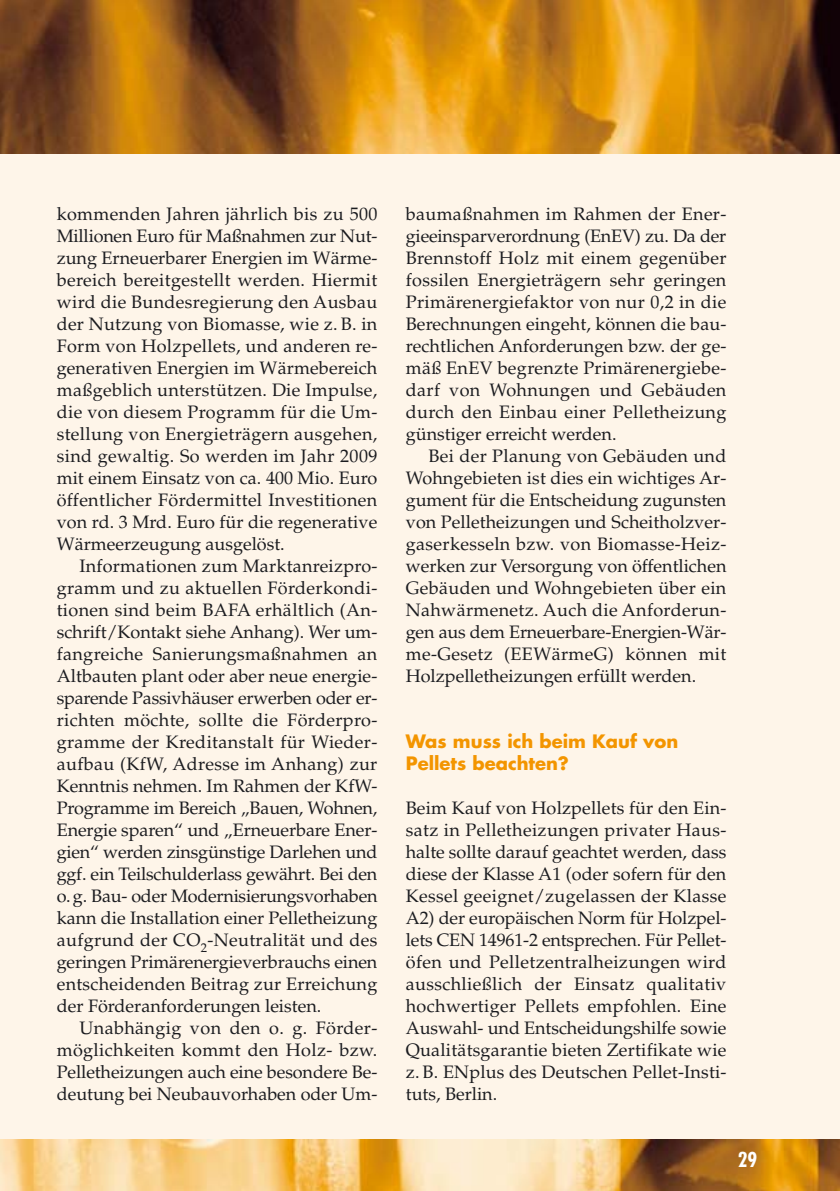
<style>
.page{position:relative;width:840px;height:1191px;background:#fff}
.page>*{position:absolute;margin:0;border:0;box-sizing:border-box;transform-origin:0 0}
.t1{font:700 condensed 20px "Futura";color:#fff}
.t2{font:18px/22px "Palatino";color:#1b1c20;text-align:justify}
.t3{font:700 18px/22px "Futura";color:#f39500}
</style>
<div class="page">
<div style="left:0;top:0;width:839px;height:1191px;background:#fef5e9"></div>
<img style="left:0;top:1140px;width:839px;height:51px">
<img style="left:0;top:0;width:839px;height:153px">
<p class="t2" style="left:57px;top:205px;width:322px">kommenden Jahren jährlich bis zu 500<br>Millionen Euro für Maßnahmen zur Nut&shy;zung Erneuerbarer Energien im Wärme&shy;bereich bereitgestellt werden. Hiermit wird die Bundesregierung den Ausbau der Nutzung von Biomasse, wie z. B. in Form von Holzpellets, und anderen re&shy;generativen Energien im Wärmebereich maßgeblich unterstützen. Die Impulse, die von diesem Programm für die Um&shy;stellung von Energieträgern ausgehen, sind gewaltig. So werden im Jahr 2009 mit einem Einsatz von ca. 400 Mio. Euro öffentlicher Fördermittel Investitionen von rd. 3 Mrd. Euro für die regenerative Wärmeerzeugung ausgelöst.</p>
<p class="t2" style="left:57px;top:557px;width:322px;text-indent:23px">Informationen zum Marktanreizpro&shy;gramm und zu aktuellen Förderkondi&shy;tionen sind beim BAFA erhältlich (An&shy;schrift/Kontakt siehe Anhang). Wer um&shy;fangreiche Sanierungsmaßnahmen an Altbauten plant oder aber neue energie&shy;sparende Passivhäuser erwerben oder er&shy;richten möchte, sollte die Förderpro&shy;gramme der Kreditanstalt für Wieder&shy;aufbau (KfW, Adresse im Anhang) zur Kenntnis nehmen. Im Rahmen der KfW-Programme im Bereich „Bauen, Wohnen, Energie sparen“ und „Erneuerbare Ener&shy;gien“ werden zinsgünstige Darlehen und ggf. ein Teilschulderlass gewährt. Bei den o.g. Bau- oder Modernisierungsvorhaben kann die Installation einer Pelletheizung aufgrund der CO<sub>2</sub>-Neutralität und des geringen Primärenergieverbrauchs einen entscheidenden Beitrag zur Erreichung der Förderanforderungen leisten.</p>
<p class="t2" style="left:57px;top:1019px;width:322px;text-indent:23px">Unabhängig von den o. g. Förder&shy;möglichkeiten kommt den Holz- bzw.<br>Pelletheizungen auch eine besondere Be&shy;deutung bei Neubauvorhaben oder Um-</p>
<p class="t2" style="left:405px;top:205px;width:322px">baumaßnahmen im Rahmen der Ener&shy;gieeinsparverordnung (EnEV) zu. Da der Brennstoff Holz mit einem gegenüber fossilen Energieträgern sehr geringen Primärenergiefaktor von nur 0,2 in die Berechnungen eingeht, können die bau&shy;rechtlichen Anforderungen bzw. der ge&shy;mäß EnEV begrenzte Primärenergiebe&shy;darf von Wohnungen und Gebäuden durch den Einbau einer Pelletheizung günstiger erreicht werden.</p>
<p class="t2" style="left:405px;top:447px;width:322px;text-indent:23px">Bei der Planung von Gebäuden und Wohngebieten ist dies ein wichtiges Ar&shy;gument für die Entscheidung zugunsten von Pelletheizungen und Scheitholzver&shy;gaserkesseln bzw. von Biomasse-Heiz&shy;werken zur Versorgung von öffentlichen Gebäuden und Wohngebieten über ein Nahwärmenetz. Auch die Anforderun&shy;gen aus dem Erneuerbare-Energien-Wär&shy;me-Gesetz (EEWärmeG) können mit Holzpelletheizungen erfüllt werden.</p>
<p class="t3" style="left:405px;top:732px;width:274px">Was muss ich beim Kauf von<br>Pellets beachten?</p>
<p class="t2" style="left:405px;top:799px;width:322px">Beim Kauf von Holzpellets für den Ein&shy;satz in Pelletheizungen privater Haus&shy;halte sollte darauf geachtet werden, dass diese der Klasse A1 (oder sofern für den Kessel geeignet/zugelassen der Klasse A2) der europäischen Norm für Holzpel&shy;lets CEN 14961-2 entsprechen. Für Pellet&shy;öfen und Pelletzentralheizungen wird ausschließlich der Einsatz qualitativ hochwertiger Pellets empfohlen. Eine Auswahl- und Entscheidungshilfe sowie Qualitätsgarantie bieten Zertifikate wie z. B. ENplus des Deutschen Pellet-Insti&shy;tuts, Berlin.</p>
<p class="t1" style="left:737px;top:1151px;width:21px">29</p>
</div>
